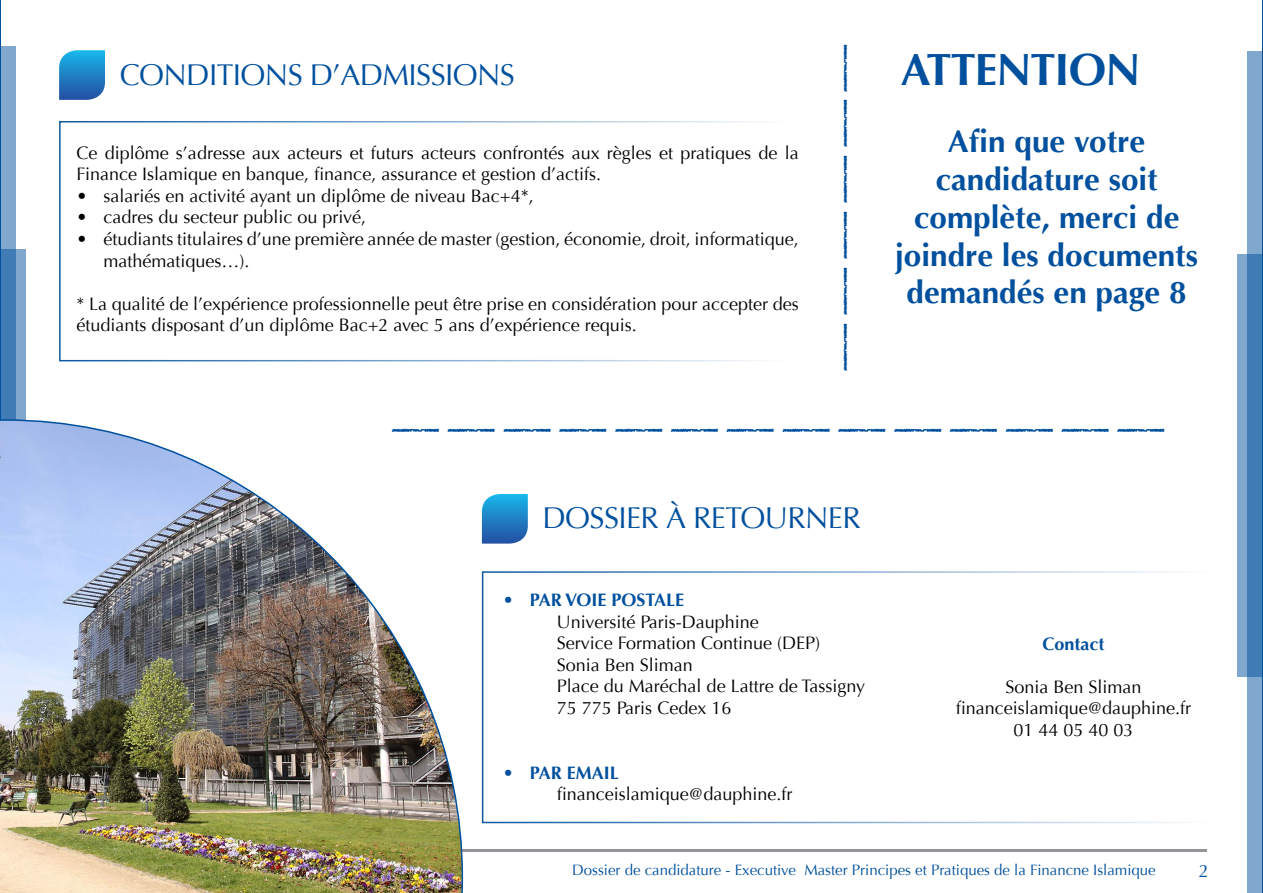
<style>
.page{position:relative;width:1263px;height:893px;background:#fff}
.page>*{position:absolute;margin:0;border:0;box-sizing:border-box;transform-origin:0 0}
.t1{font:46.5px/55.8px "Papyrus";color:#00509e;text-align:justify}
.t2{font:700 45px "Optima";color:#00509e}
.t3{font:700 31.5px/37.8px "Optima";color:#00509e;text-align:center}
.t4{font:30px "Optima";letter-spacing:-.02em;color:#00509e}
.t5{font:18px/21.6px "Optima";color:#000}
.t6{font:700 18px "Optima";color:#00509e}
.t7{font:18px "Optima";color:#00509e}
.t8{font:15px "Optima";color:#00509e}
</style>
<div class="page">
<div style="left:0;top:46px;width:16px;height:847px;background:#80a7ce"></div>
<svg style="left:1px;top:249px;width:25px;height:170px;background:#598cbf"></svg>
<hr style="left:0;top:0;width:1px;height:893px;background:#00509e">
<hr style="left:307px;top:849px;width:900px;height:2px;background:#939598">
<div style="left:1247px;top:51px;width:16px;height:842px;background:#80a7ce"></div>
<svg style="left:1237px;top:254px;width:25px;height:422px;background:#598cbf"></svg>
<hr style="left:1262px;top:0;width:1px;height:893px;background:#00509e">
<img style="left:0;top:419px;width:463px;height:474px">
<svg style="left:59px;top:50px;width:46px;height:50px;background:#2d8ac9"></svg>
<svg style="left:482px;top:494px;width:46px;height:50px;background:#2d8ac9"></svg>
<h3 class="t4" style="left:120px;top:57px;width:397px">conditions d’admissions</h3>
<p class="t5" style="left:76px;top:142px;width:724px">Ce diplôme s’adresse aux acteurs et futurs acteurs confrontés aux règles et pratiques de la<br>Finance Islamique en banque, finance, assurance et gestion d’actifs.</p>
<p class="t5" style="left:76px;top:185px;width:459px">• salariés en activité ayant un diplôme de niveau Bac+4*,</p>
<p class="t5" style="left:76px;top:207px;width:291px">• cadres du secteur public ou privé,</p>
<p class="t5" style="left:103px;top:228px;width:697px;text-indent:-27px">• étudiants titulaires d’une première année de master (gestion, économie, droit, informatique, mathématiques…).</p>
<p class="t5" style="left:76px;top:293px;width:724px">* La qualité de l’expérience professionnelle peut être prise en considération pour accepter des étudiants disposant d’un diplôme Bac+2 avec 5 ans d’expérience requis.</p>
<h1 class="t1" style="left:832px;top:38px;width:28px">| | | | | |</h1>
<h2 class="t2" style="left:901px;top:44px;width:53px">Attention</h2>
<h3 class="t3" style="left:895px;top:123px;width:304px">Afin que votre candidature soit complète, merci de joindre les documents demandés en page 8</h3>
<h1 class="t1" style="left:446px;top:417px;width:28px;rotate:90deg">|</h1>
<h1 class="t1" style="left:501px;top:417px;width:28px;rotate:90deg">|</h1>
<h1 class="t1" style="left:557px;top:417px;width:28px;rotate:90deg">|</h1>
<h1 class="t1" style="left:613px;top:417px;width:28px;rotate:90deg">|</h1>
<h1 class="t1" style="left:669px;top:417px;width:28px;rotate:90deg">|</h1>
<h1 class="t1" style="left:725px;top:417px;width:28px;rotate:90deg">|</h1>
<h1 class="t1" style="left:780px;top:417px;width:28px;rotate:90deg">|</h1>
<h1 class="t1" style="left:836px;top:417px;width:28px;rotate:90deg">|</h1>
<h1 class="t1" style="left:892px;top:417px;width:28px;rotate:90deg">|</h1>
<h1 class="t1" style="left:948px;top:417px;width:28px;rotate:90deg">|</h1>
<h1 class="t1" style="left:1004px;top:417px;width:28px;rotate:90deg">|</h1>
<h1 class="t1" style="left:1059px;top:417px;width:28px;rotate:90deg">|</h1>
<h1 class="t1" style="left:1115px;top:417px;width:28px;rotate:90deg">|</h1>
<h1 class="t1" style="left:1171px;top:417px;width:28px;rotate:90deg">|</h1>
<h3 class="t4" style="left:542px;top:501px;width:320px">dossier à retourner</h3>
<p class="t6" style="left:503px;top:589px;width:183px">• PAR VOIE POSTALE</p>
<p class="t5" style="left:503px;top:611px;width:35px">U</p>
<p class="t5" style="left:571px;top:611px;width:189px">niversité Paris-Dauphine</p>
<p class="t5" style="left:503px;top:632px;width:33px">S</p>
<p class="t5" style="left:566px;top:632px;width:256px">ervice Formation Continue (DEP)</p>
<p class="t5" style="left:503px;top:654px;width:33px">S</p>
<p class="t5" style="left:566px;top:654px;width:129px">onia Ben Sliman</p>
<p class="t5" style="left:503px;top:676px;width:33px">P</p>
<p class="t5" style="left:557px;top:676px;width:310px;text-indent:10px">lace du Maréchal de Lattre de Tassigny<br>75 775 Paris Cedex 16</p>
<p class="t6" style="left:503px;top:762px;width:118px">• PAR EMAIL</p>
<p class="t5" style="left:557px;top:784px;width:237px">financeislamique@dauphine.fr</p>
<p class="t6" style="left:1042px;top:633px;width:64px">Contact</p>
<p class="t5" style="left:956px;top:676px;width:237px;text-align:center">Sonia Ben Sliman financeislamique@dauphine.fr<br>01 44 05 40 03</p>
<p class="t8" style="left:572px;top:861px;width:585px">Dossier de candidature - Executive Master Principes et Pratiques de la Financne Islamique</p>
<p class="t7" style="left:1199px;top:860px;width:12px">2</p>
</div>
